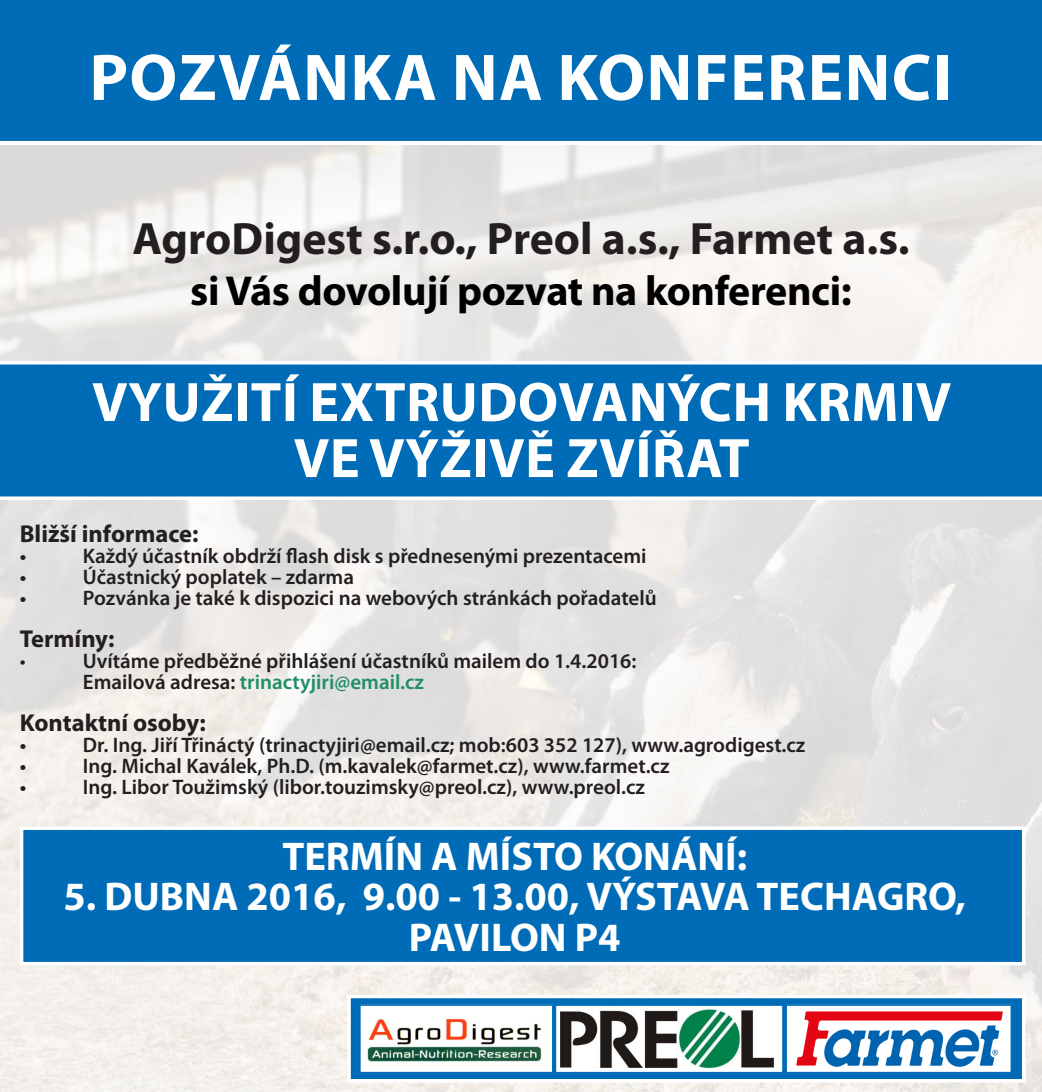
<style>
.page{position:relative;width:1042px;height:1092px;background:#fff}
.page>*{position:absolute;margin:0;border:0;box-sizing:border-box;transform-origin:0 0}
.t1{font:700 66.5px "Myriad Pro";letter-spacing:.02em;color:#fff}
.t2{font:700 56px "Myriad Pro";letter-spacing:.01em;color:#fff}
.t3{font:700 45.5px "Myriad Pro";color:#231f20}
.t4{font:700 42px "Myriad Pro";letter-spacing:-.01em;color:#000}
.t5{font:700 40.25px/40.2px "Myriad Pro";color:#fff;text-align:center}
.t6{font:700 24.5px "Myriad Pro";color:#231f20}
.t7{font:600 21px "Myriad Pro";color:#231f20}
.t8{font:600 21px "Myriad Pro";color:#218e66}
.t9{font:21px "Myriad Pro";color:#231f20}
.s1{color:#231f20}
</style>
<div class="page">
<div style="left:0;top:0;width:1042px;height:141px;background:#006cb7"></div>
<div style="left:0;top:364px;width:1042px;height:133px;background:#006cb7"></div>
<div style="left:20px;top:826px;width:1005px;height:139px;background:#006cb7;border:4px solid #fff"></div>
<div style="left:347px;top:994px;width:678px;height:88px;background:#006cb7;border:4px solid #fff"></div>
<div style="left:555px;top:1004px;width:228px;height:68px;background:#fff"></div>
<img style="left:560px;top:1009px;width:214px;height:58px">
<div style="left:554px;top:1004px;width:230px;height:69px;border:2px solid #006cb7"></div>
<img style="left:362px;top:1007px;width:189px;height:63px">
<div style="left:359px;top:1004px;width:195px;height:69px;border:2px solid #006cb7"></div>
<img style="left:788px;top:1007px;width:221px;height:63px">
<div style="left:785px;top:1004px;width:227px;height:69px;border:2px solid #006cb7"></div>
<p class="t1" style="left:89px;top:34px;width:863px">POZVÁNKA NA KONFERENCI</p>
<p class="t3" style="left:132px;top:209px;width:778px">AgroDigest s.r.o., Preol a.s., Farmet a.s.</p>
<p class="t4" style="left:190px;top:263px;width:663px">si Vás dovolují pozvat na konferenci:</p>
<p class="t2" style="left:92px;top:365px;width:861px">VYUŽITÍ EXTRUDOVANÝCH KRMIV</p>
<p class="t2" style="left:294px;top:421px;width:457px">VE VÝŽIVĚ ZVÍŘAT</p>
<p class="t6" style="left:20px;top:517px;width:180px">Bližší informace:</p>
<p class="t7" style="left:20px;top:542px;width:8px">•</p>
<p class="t7" style="left:83px;top:542px;width:565px">Každý účastník obdrží flash disk s přednesenými prezentacemi</p>
<p class="t7" style="left:20px;top:563px;width:8px">•</p>
<p class="t7" style="left:83px;top:563px;width:273px">Účastnický poplatek – zdarma</p>
<p class="t7" style="left:20px;top:584px;width:8px">•</p>
<p class="t7" style="left:83px;top:584px;width:575px">Pozvánka je také k dispozici na webových stránkách pořadatelů</p>
<p class="t6" style="left:20px;top:622px;width:96px">Termíny:</p>
<p class="t9" style="left:20px;top:648px;width:7px">•</p>
<p class="t7" style="left:83px;top:647px;width:555px">Uvítáme předběžné přihlášení účastníků mailem do 1.4.2016:</p>
<p class="t8" style="left:83px;top:668px;width:343px"><span class="s1">Emailová adresa:</span> trinactyjiri@email.cz</p>
<p class="t6" style="left:20px;top:706px;width:187px">Kontaktní osoby:</p>
<p class="t7" style="left:20px;top:731px;width:8px">•</p>
<p class="t7" style="left:83px;top:731px;width:724px">Dr. Ing. Jiří Třináctý (trinactyjiri@email.cz; mob:603 352 127), www.agrodigest.cz</p>
<p class="t7" style="left:20px;top:752px;width:8px">•</p>
<p class="t7" style="left:83px;top:752px;width:588px">Ing. Michal Kaválek, Ph.D. (m.kavalek@farmet.cz), www.farmet.cz</p>
<p class="t7" style="left:20px;top:773px;width:8px">•</p>
<p class="t7" style="left:83px;top:773px;width:563px">Ing. Libor Toužimský (libor.touzimsky@preol.cz), www.preol.cz</p>
<p class="t5" style="left:282px;top:835px;width:466px">TERMÍN A MÍSTO KONÁNÍ:</p>
<p class="t5" style="left:64px;top:875px;width:904px">5. DUBNA 2016, 9.00 - 13.00, VÝSTAVA TECHAGRO,<br>PAVILON P4</p>
</div>
